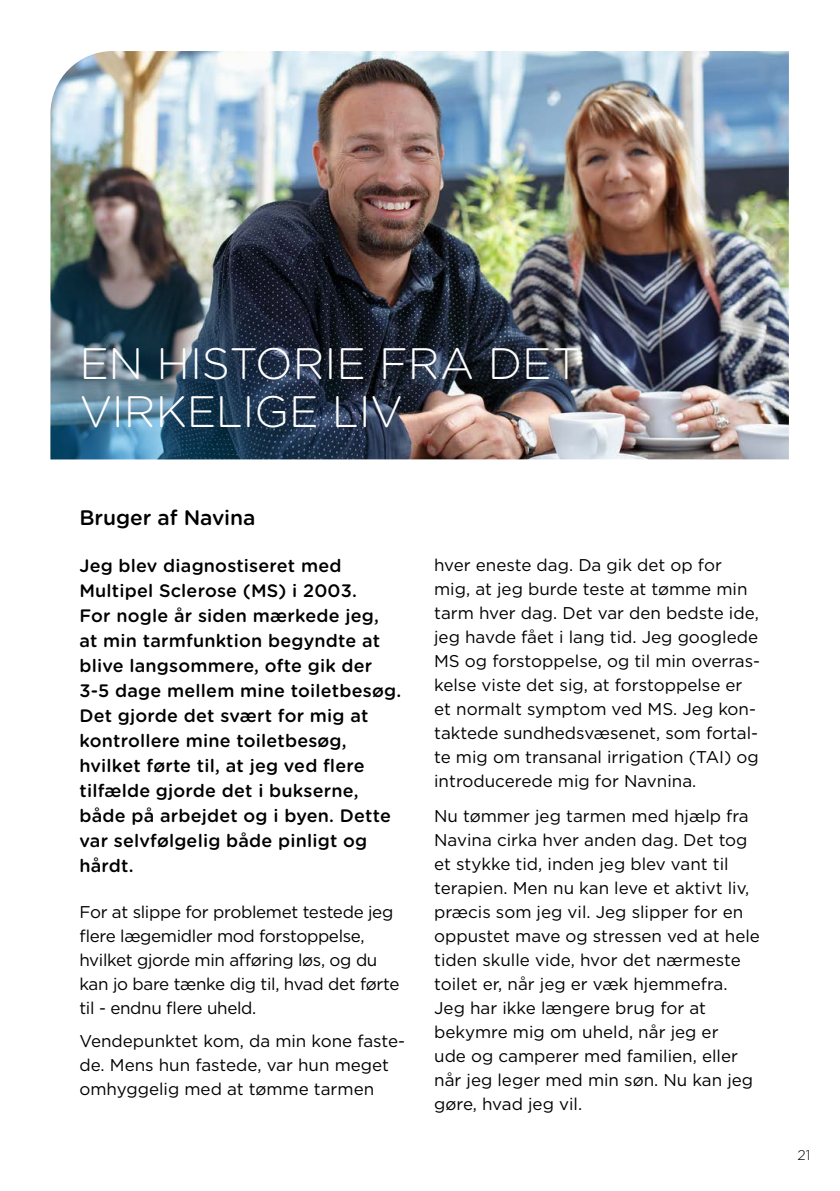
<style>
.page{position:relative;width:840px;height:1191px;background:#fff}
.page>*{position:absolute;margin:0;border:0;box-sizing:border-box;transform-origin:0 0}
.Heading_1{font:300 44px/48px "Gotham Rounded";letter-spacing:-.005em;color:#fff}
.Underrubrik_svart{font:500 21px "Gotham Rounded";letter-spacing:-.005em;color:#000}
.Lead_copy{font:500 18px/25px "Gotham Rounded";letter-spacing:.01em;color:#000}
.CONTENT_Gotham_book{font:17px/24px "Gotham";color:#000}
.CONTENT_Gotham_book-2{font:17px/24px "Gotham";letter-spacing:-.02em;color:#000}
.t1{font:300 14px "Gotham Rounded";color:#000}
</style>
<div class="page">
<img style="left:50px;top:51px;width:738px;height:408px">
<p class="Heading_1" style="left:79px;top:337px;width:502px">EN HISTORIE FRA DET<br>VIRKELIGE LIV</p>
<p class="Underrubrik_svart" style="left:79px;top:502px;width:177px">Bruger af Navina</p>
<p class="Lead_copy" style="left:79px;top:552px;width:323px">Jeg blev diagnostiseret med<br>Multipel Sclerose (MS) i 2003.<br>For nogle år siden mærkede jeg, at min tarmfunktion begyndte at blive langsommere, ofte gik der<br>3-5 dage mellem mine toiletbesøg.<br>Det gjorde det svært for mig at kontrollere mine toiletbesøg, hvilket førte til, at jeg ved flere tilfælde gjorde det i bukserne, både på arbejdet og i byen. Dette var selvfølgelig både pinligt og hårdt.</p>
<p class="CONTENT_Gotham_book-2" style="left:79px;top:900px;width:321px">For at slippe for problemet testede jeg flere lægemidler mod forstoppelse, hvilket gjorde min afføring løs, og du kan jo bare tænke dig til, hvad det førte til - endnu flere uheld.</p>
<p class="CONTENT_Gotham_book" style="left:79px;top:1028px;width:327px">Vendepunktet kom, da min kone faste&shy;de. Mens hun fastede, var hun meget omhyggelig med at tømme tarmen</p>
<p class="CONTENT_Gotham_book" style="left:434px;top:552px;width:327px">hver eneste dag. Da gik det op for mig, at jeg burde teste at tømme min tarm hver dag. Det var den bedste ide, jeg havde fået i lang tid. Jeg googlede MS og forstoppelse, og til min overras&shy;kelse viste det sig, at forstoppelse er et normalt symptom ved MS. Jeg kon&shy;taktede sundhedsvæsenet, som fortal&shy;te mig om transanal irrigation (TAI) og introducerede mig for Navnina.</p>
<p class="CONTENT_Gotham_book" style="left:434px;top:804px;width:327px">Nu tømmer jeg tarmen med hjælp fra Navina cirka hver anden dag. Det tog et stykke tid, inden jeg blev vant til terapien. Men nu kan leve et aktivt liv, præcis som jeg vil. Jeg slipper for en oppustet mave og stressen ved at hele tiden skulle vide, hvor det nærmeste toilet er, når jeg er væk hjemmefra.<br>Jeg har ikke længere brug for at bekymre mig om uheld, når jeg er<br>ude og camperer med familien, eller når jeg leger med min søn. Nu kan jeg gøre, hvad jeg vil.</p>
<p class="t1" style="left:797px;top:1145px;width:14px">21</p>
</div>
